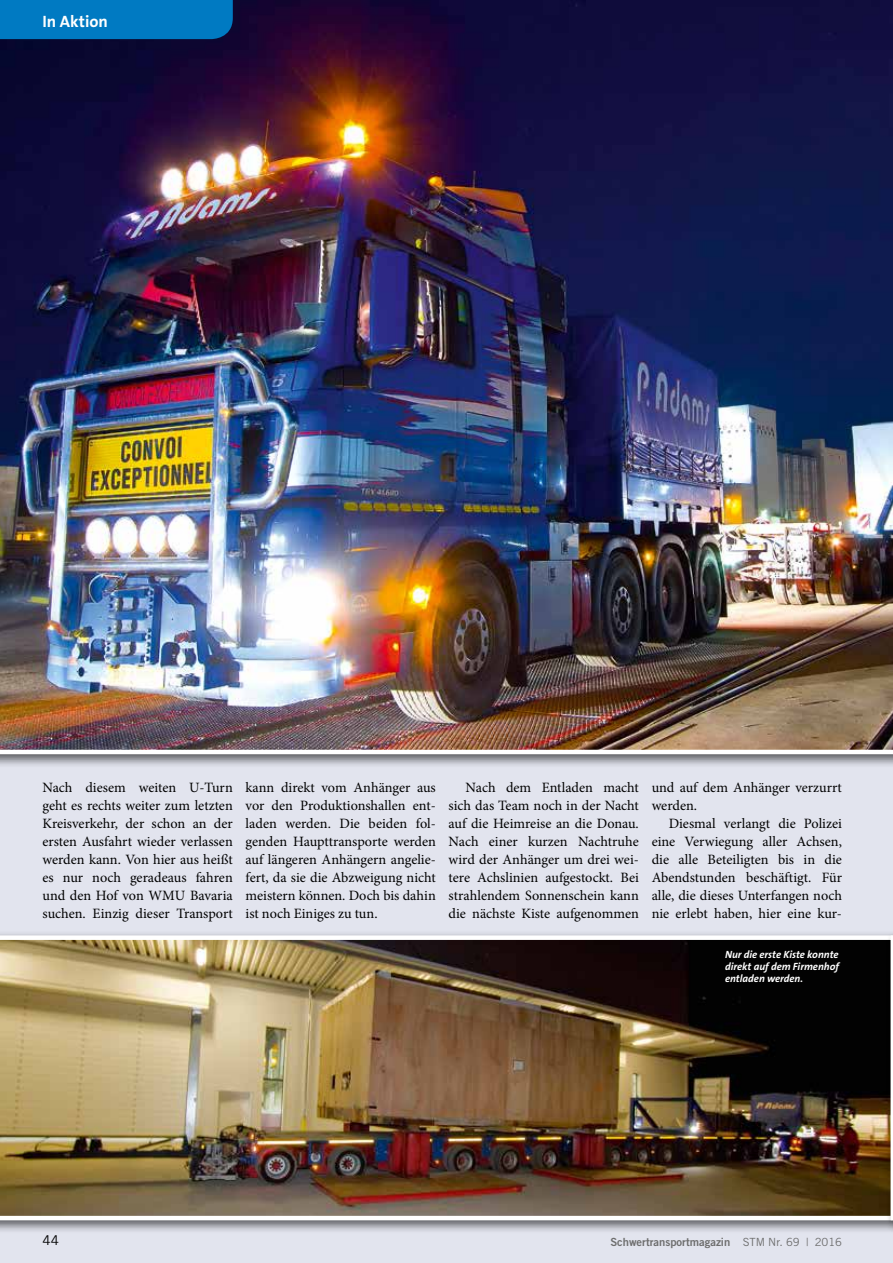
<style>
.page{position:relative;width:893px;height:1263px;background:#e2e4ee}
.page>*{position:absolute;margin:0;border:0;box-sizing:border-box;transform-origin:0 0}
.t1{font:700 16.5px "The Sans B7";color:#fff}
.t2{font:14.25px/18px "Minion Pro";color:#000;text-align:justify}
.t3{font:13.5px "Trade Gothic";color:#000}
.t4{font:11.25px "Trade Gothic Bold Two";color:#6e6e6e}
.t5{font:italic 700 10.5px/12.3px "The Sans B7";color:#fff;text-align:justify}
.s1{font-family:"Trade Gothic"}
</style>
<div class="page">
<img style="left:0;top:0;width:893px;height:754px">
<div style="left:0;top:0;width:233px;height:39px;background:#007ac2"></div>
<div style="left:0;top:931px;width:893px;height:303px;background:#000;opacity:.6"></div>
<img style="left:0;top:935px;width:886px;height:285px">
<div style="left:886px;top:931px;width:7px;height:303px;background:#000;opacity:.6"></div>
<svg style="left:891px;top:935px;width:2px;height:285px"></svg>
<p class="t1" style="left:43px;top:13px;width:67px">In Aktion</p>
<p class="t2" style="left:43px;top:779px;width:192px">Nach diesem weiten U-Turn geht es rechts weiter zum letzten Kreisverkehr, der schon an der ersten Ausfahrt wieder verlassen werden kann. Von hier aus heißt es nur noch geradeaus fahren und den Hof von WMU Bavaria suchen. Einzig dieser Transport</p>
<p class="t2" style="left:246px;top:779px;width:192px">kann direkt vom Anhänger aus vor den Produktionshallen ent&shy;laden werden. Die beiden fol&shy;genden Haupttransporte werden auf längeren Anhängern angelie&shy;fert, da sie die Abzweigung nicht meistern können. Doch bis dahin ist noch Einiges zu tun.</p>
<p class="t2" style="left:449px;top:778px;width:192px;text-indent:17px">Nach dem Entladen macht sich das Team noch in der Nacht auf die Heimreise an die Donau.<br>Nach einer kurzen Nachtruhe wird der Anhänger um drei wei&shy;tere Achslinien aufgestockt. Bei strahlendem Sonnenschein kann die nächste Kiste aufgenommen</p>
<p class="t2" style="left:652px;top:778px;width:192px">und auf dem Anhänger verzurrt werden.</p>
<p class="t2" style="left:652px;top:814px;width:192px;text-indent:17px">Diesmal verlangt die Polizei eine Verwiegung aller Achsen, die alle Beteiligten bis in die Abendstunden beschäftigt. Für alle, die dieses Unterfangen noch nie erlebt haben, hier eine kur-</p>
<p class="t5" style="left:725px;top:948px;width:116px">Nur die erste Kiste konnte direkt auf dem Firmenhof entladen werden.</p>
<p class="t3" style="left:43px;top:1232px;width:18px">44</p>
<p class="t4" style="left:610px;top:1235px;width:233px">Schwertransportmagazin <span class="s1">STM Nr. 69 | 2016</span></p>
</div>
